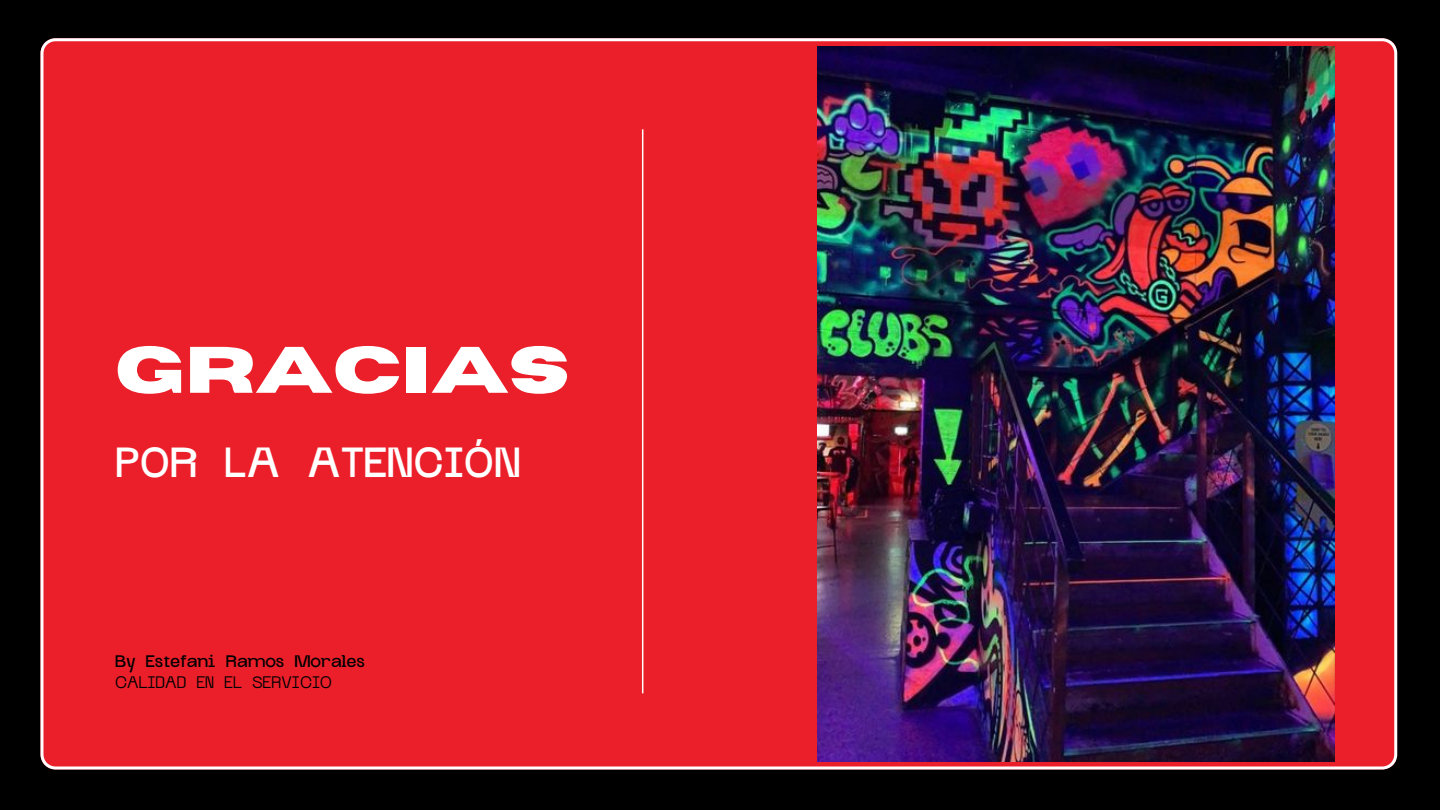
<style>
.page{position:relative;width:1440px;height:810px;background:#000}
.page>*{position:absolute;margin:0;border:0;box-sizing:border-box;transform-origin:0 0}
.t1{font:700 65.6px "Horizon";color:#fff}
.t2{font:700 32.8px "Glock Grotesque";color:#fff}
.t3{font:700 13px "Glock Grotesque";color:#000}
.t4{font:13px "Glock Grotesque";color:#000}
</style>
<div class="page">
<div style="left:40px;top:38px;width:1357px;height:731px;background:#eb1f2a"></div>
<hr style="left:642px;top:129px;width:1px;height:564px;background:#fff">
<img style="left:817px;top:46px;width:518px;height:716px">
<h1 class="t1" style="left:115px;top:338px;width:456px">GRACIAS</h1>
<h2 class="t2" style="left:115px;top:447px;width:407px">POR LA ATENCIÓN</h2>
<p class="t3" style="left:115px;top:655px;width:251px">By Estefani Ramos Morales</p>
<p class="t4" style="left:115px;top:677px;width:218px">CALIDAD EN EL SERVICIO</p>
</div>
